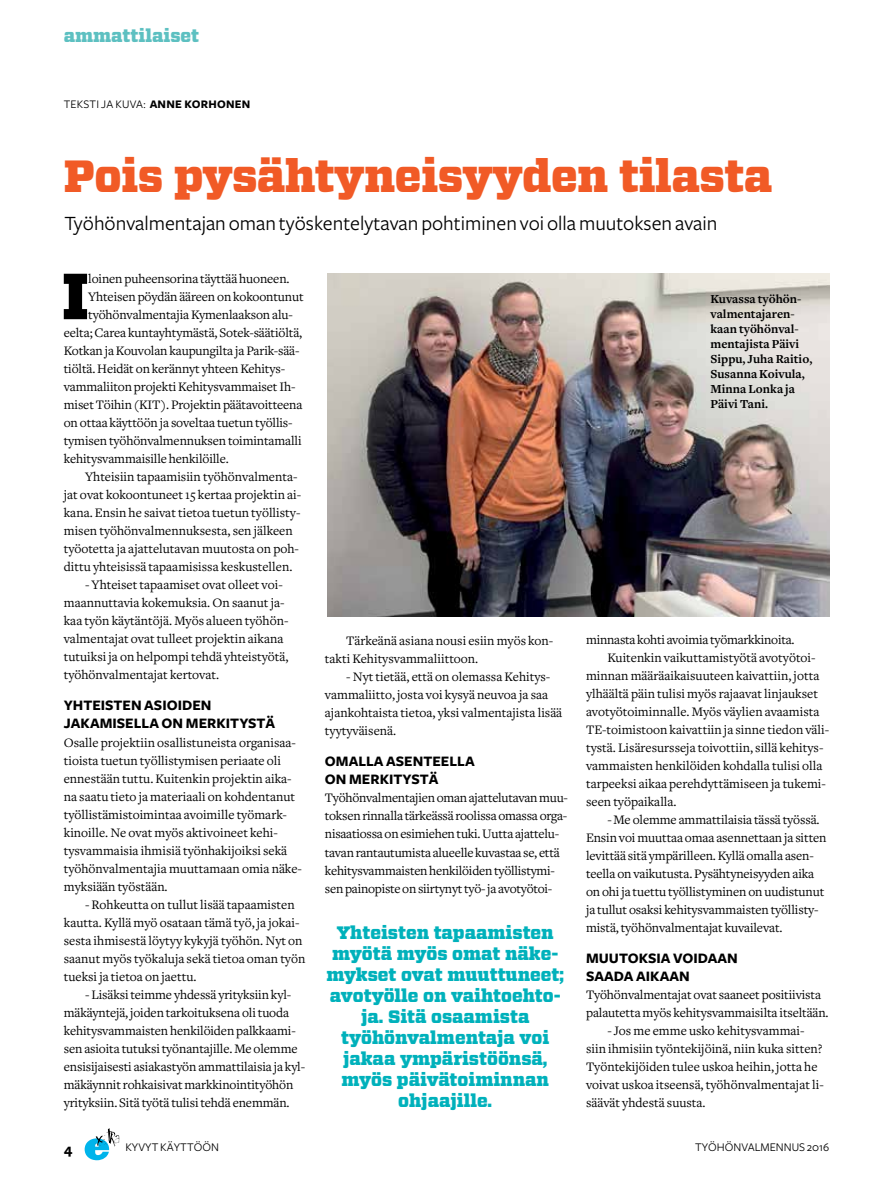
<style>
.page{position:relative;width:893px;height:1191px;background:#fff}
.page>*{position:absolute;margin:0;border:0;box-sizing:border-box;transform-origin:0 0}
.t1{font:900 64.95px "Vitesse";color:#000}
.t2{font:900 45px "Vitesse";letter-spacing:-.01em;color:#f15a26}
.t3{font:21px "Freight Sans";color:#000}
.t4{font:900 18px/21px "Vitesse";color:#00b1bb;text-align:center}
.t5{font:900 18px "Vitesse";color:#5dc0c1}
.t6{font:700 15px/18px "Freight Sans";color:#000}
.t7{font:13.5px/18px "Freight Text";color:#000}
.t8{font:13.5px/18px "Freight Text";letter-spacing:-.02em;color:#000}
.t9{font:700 12.75px/15px "Freight Text";color:#000}
.t10{font:12.15px "Freight Sans";color:#000}
.t11{font:12px "Freight Sans";letter-spacing:.02em;color:#000}
.s1{font-weight:700}
</style>
<div class="page">
<svg style="left:85px;top:1128px;width:34px;height:32px"></svg>
<img style="left:327px;top:273px;width:502px;height:344px">
<h3 class="t5" style="left:64px;top:24px;width:137px">ammattilaiset</h3>
<p class="t11" style="left:64px;top:98px;width:188px">TEKSTI JA KUVA: <span class="s1">ANNE KORHONEN</span></p>
<h2 class="t2" style="left:64px;top:146px;width:710px">Pois pysähtyneisyyden tilasta</h2>
<h3 class="t3" style="left:64px;top:212px;width:654px">Työhönvalmentajan oman työskentelytavan pohtiminen voi olla muutoksen avain</h3>
<h1 class="t1" style="left:62px;top:253px;width:28px">I</h1>
<p class="t7" style="left:88px;top:270px;width:203px">loinen puheensorina täyttää huoneen.</p>
<p class="t7" style="left:88px;top:288px;width:217px">Yhteisen pöydän ääreen on kokoontunut</p>
<p class="t7" style="left:88px;top:306px;width:206px">työhönvalmentajia Kymenlaakson alu-</p>
<p class="t7" style="left:64px;top:324px;width:240px">eelta; Carea kuntayhtymästä, Sotek-säätiöltä,</p>
<p class="t7" style="left:64px;top:342px;width:237px">Kotkan ja Kouvolan kaupungilta ja Parik-sää-</p>
<p class="t7" style="left:64px;top:360px;width:223px">tiöltä. Heidät on kerännyt yhteen Kehitys-</p>
<p class="t7" style="left:64px;top:378px;width:233px">vammaliiton projekti Kehitysvammaiset Ih-</p>
<p class="t7" style="left:64px;top:396px;width:240px">miset Töihin (KIT). Projektin päätavoitteena</p>
<p class="t7" style="left:64px;top:414px;width:230px">on ottaa käyttöön ja soveltaa tuetun työllis-</p>
<p class="t7" style="left:64px;top:432px;width:239px">tymisen työhönvalmennuksen toimintamalli</p>
<p class="t7" style="left:64px;top:450px;width:167px">kehitysvammaisille henkilöille.</p>
<p class="t7" style="left:85px;top:468px;width:214px">Yhteisiin tapaamisiin työhönvalmenta-</p>
<p class="t7" style="left:64px;top:486px;width:239px">jat ovat kokoontuneet 15 kertaa projektin ai-</p>
<p class="t7" style="left:64px;top:504px;width:238px">kana. Ensin he saivat tietoa tuetun työllisty-</p>
<p class="t7" style="left:64px;top:522px;width:231px">misen työhönvalmennuksesta, sen jälkeen</p>
<p class="t7" style="left:64px;top:540px;width:237px">työotetta ja ajattelutavan muutosta on poh-</p>
<p class="t7" style="left:64px;top:558px;width:230px">dittu yhteisissä tapaamisissa keskustellen.</p>
<p class="t7" style="left:64px;top:576px;width:226px;text-indent:21px">- Yhteiset tapaamiset ovat olleet voi&shy;maannuttavia kokemuksia. On saanut ja&shy;kaa työn käytäntöjä. Myös alueen työhön&shy;valmentajat ovat tulleet projektin aikana tutuiksi ja on helpompi tehdä yhteistyötä, työhönvalmentajat kertovat.</p>
<p class="t6" style="left:64px;top:697px;width:213px">YHTEISTEN ASIOIDEN<br>JAKAMISELLA ON MERKITYSTÄ</p>
<p class="t7" style="left:64px;top:734px;width:240px">Osalle projektiin osallistuneista organisaa&shy;tioista tuetun työllistymisen periaate oli ennestään tuttu. Kuitenkin projektin aika&shy;na saatu tieto ja materiaali on kohdentanut työllistämistoimintaa avoimille työmark&shy;kinoille. Ne ovat myös aktivoineet kehi&shy;tysvammaisia ihmisiä työnhakijoiksi sekä työhönvalmentajia muuttamaan omia näke&shy;myksiään työstään.</p>
<p class="t7" style="left:64px;top:896px;width:243px;text-indent:21px">- Rohkeutta on tullut lisää tapaamisten kautta. Kyllä myö osataan tämä työ, ja jokai&shy;sesta ihmisestä löytyy kykyjä työhön. Nyt on saanut myös työkaluja sekä tietoa oman työn tueksi ja tietoa on jaettu.</p>
<p class="t7" style="left:64px;top:986px;width:243px;text-indent:21px">- Lisäksi teimme yhdessä yrityksiin kyl&shy;mäkäyntejä, joiden tarkoituksena oli tuoda kehitysvammaisten henkilöiden palkkaami&shy;sen asioita tutuksi työnantajille. Me olemme ensisijaisesti asiakastyön ammattilaisia ja kyl&shy;mäkäynnit rohkaisivat markkinointityöhön yrityksiin. Sitä työtä tulisi tehdä enemmän.</p>
<p class="t9" style="left:710px;top:292px;width:103px">Kuvassa työhön&shy;valmentajaren&shy;kaan työhönval&shy;mentajista Päivi<br>Sippu, Juha Raitio,<br>Susanna Koivula,<br>Minna Lonka ja<br>Päivi Tani.</p>
<p class="t7" style="left:325px;top:631px;width:230px;text-indent:21px">Tärkeänä asiana nousi esiin myös kon&shy;takti Kehitysvammaliittoon.</p>
<p class="t7" style="left:325px;top:667px;width:239px;text-indent:21px">- Nyt tietää, että on olemassa Kehitys&shy;vammaliitto, josta voi kysyä neuvoa ja saa ajankohtaista tietoa, yksi valmentajista lisää tyytyväisenä.</p>
<p class="t6" style="left:325px;top:752px;width:151px">OMALLA ASENTEELLA<br>ON MERKITYSTÄ</p>
<p class="t8" style="left:325px;top:789px;width:245px">Työhönvalmentajien oman ajattelutavan muu&shy;toksen rinnalla tärkeässä roolissa omassa orga&shy;nisaatiossa on esimiehen tuki. Uutta ajattelu&shy;tavan rantautumista alueelle kuvastaa se, että kehitysvammaisten henkilöiden työllistymi&shy;sen painopiste on siirtynyt työ- ja avotyötoi-</p>
<h3 class="t4" style="left:326px;top:922px;width:239px">Yhteisten tapaamisten myötä myös omat näke&shy;mykset ovat muuttuneet; avotyölle on vaihtoehto&shy;ja. Sitä osaamista työhönvalmentaja voi jakaa ympäristöönsä, myös päivätoiminnan ohjaajille.</h3>
<p class="t8" style="left:586px;top:630px;width:210px">minnasta kohti avoimia työmarkkinoita.</p>
<p class="t7" style="left:607px;top:648px;width:210px">Kuitenkin vaikuttamistyötä avotyötoi-</p>
<p class="t7" style="left:586px;top:666px;width:235px">minnan määräaikaisuuteen kaivattiin, jotta</p>
<p class="t7" style="left:586px;top:684px;width:233px">ylhäältä päin tulisi myös rajaavat linjaukset</p>
<p class="t7" style="left:586px;top:702px;width:235px">avotyötoiminnalle. Myös väylien avaamista</p>
<p class="t7" style="left:586px;top:720px;width:245px">TE-toimistoon kaivattiin ja sinne tiedon väli-</p>
<p class="t7" style="left:586px;top:738px;width:239px">tystä. Lisäresursseja toivottiin, sillä kehitys-</p>
<p class="t7" style="left:586px;top:756px;width:238px">vammaisten henkilöiden kohdalla tulisi olla</p>
<p class="t7" style="left:586px;top:774px;width:241px">tarpeeksi aikaa perehdyttämiseen ja tukemi-</p>
<p class="t7" style="left:586px;top:792px;width:92px">seen työpaikalla.</p>
<p class="t7" style="left:586px;top:810px;width:242px;text-indent:21px">- Me olemme ammattilaisia tässä työssä.<br>Ensin voi muuttaa omaa asennettaan ja sitten levittää sitä ympärilleen. Kyllä omalla asen&shy;teella on vaikutusta. Pysähtyneisyyden aika on ohi ja tuettu työllistyminen on uudistunut ja tullut osaksi kehitysvammaisten työllisty&shy;mistä, työhönvalmentajat kuvailevat.</p>
<p class="t6" style="left:586px;top:949px;width:153px">MUUTOKSIA VOIDAAN<br>SAADA AIKAAN</p>
<p class="t7" style="left:586px;top:986px;width:244px">Työhönvalmentajat ovat saaneet positiivista palautetta myös kehitysvammaisilta itseltään.</p>
<p class="t7" style="left:586px;top:1022px;width:239px;text-indent:21px">- Jos me emme usko kehitysvammai&shy;siin ihmisiin työntekijöinä, niin kuka sitten?<br>Työntekijöiden tulee uskoa heihin, jotta he voivat uskoa itseensä, työhönvalmentajat li&shy;säävät yhdestä suusta.</p>
<p class="t6" style="left:64px;top:1140px;width:10px">4</p>
<p class="t10" style="left:125px;top:1140px;width:95px">KYVYT KÄYTTÖÖN</p>
<p class="t10" style="left:695px;top:1140px;width:136px">TYÖHÖNVALMENNUS 2016</p>
</div>
